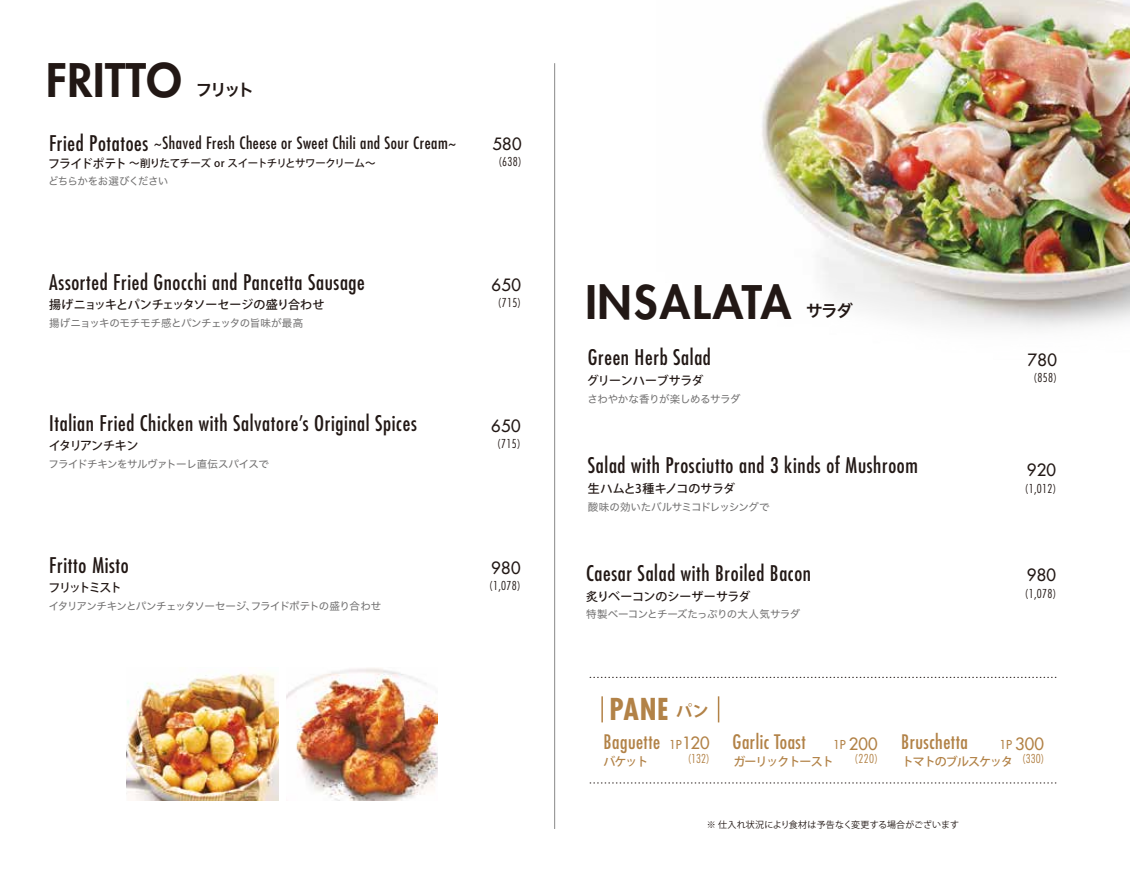
<style>
.page{position:relative;width:1130px;height:893px;background:#fff}
.page>*{position:absolute;margin:0;border:0;box-sizing:border-box;transform-origin:0 0}
.t1{font:800 45px "Futura Std";letter-spacing:.05em;color:#221815}
.t2{font:800 45px "Futura Std";letter-spacing:.01em;color:#221815}
.t3{font:700 condensed 29.4px "Futura Std";color:#b28247}
.t4{font:condensed 21px "Futura Std";letter-spacing:.03em;color:#221815}
.t5{font:condensed 19.5px "Futura Std";letter-spacing:.025em;color:#b28247}
.t6{font:condensed 16.5px "Futura Std";letter-spacing:.03em;color:#221815}
.t7{font:500 16.5px "Futura Std";letter-spacing:.025em;color:#221815}
.t8{font:500 16.5px "Futura Std";color:#b28247}
.t9{font:16.5px "Hiragino Sans W6";letter-spacing:-.135em;color:#221815}
.t10{font:300 condensed 12px "Futura Std";letter-spacing:.025em;color:#221815}
.t11{font:500 12px "Koz Go Pr 6 N";letter-spacing:-.02em;color:#221815}
.t12{font:500 12px "Koz Go Pr 6 N";letter-spacing:-.08em;color:#b28247}
.t13{font:300 condensed 12px "Futura Std";color:#b28247}
.t14{font:500 12px "Koz Go Pr 6 N";letter-spacing:-.01em;color:#221815}
.t15{font:500 12px "Koz Go Pr 6 N";letter-spacing:-.045em;color:#221815}
.t16{font:500 12px "Koz Go Pr 6 N";letter-spacing:-.08em;color:#221815}
.t17{font:500 12px "Koz Go Pr 6 N";letter-spacing:-.145em;color:#221815}
.t18{font:10.5px "Hiragino Sans W4";letter-spacing:-.045em;color:#727171}
.t19{font:500 10.5px "Koz Go Pr 6 N";letter-spacing:-.05em;color:#221815}
.t20{font:9px "Koz Go Pr 6 N";letter-spacing:.025em;color:#221815}
.s1{font-size:21px}
.s2{font-size:12px}
.s3{font-family:"Koz Go Pr 6 N";font-stretch:normal;font-size:16.2px}
</style>
<div class="page">
<img style="left:762px;top:0;width:368px;height:329px">
<svg style="left:718px;top:696px;width:1px;height:26px"></svg>
<hr style="left:601px;top:696px;width:2px;height:26px;background:#b28247">
<svg style="left:590px;top:677px;width:467px;height:1px"></svg>
<svg style="left:590px;top:782px;width:467px;height:1px"></svg>
<hr style="left:554px;top:63px;width:1px;height:766px;background:#898989">
<img style="left:286px;top:668px;width:152px;height:132px">
<img style="left:127px;top:673px;width:151px;height:127px">
<h1 class="t2" style="left:46px;top:52px;width:137px">FRITTO</h1>
<p class="t9" style="left:196px;top:75px;width:60px">フリット</p>
<p class="t6" style="left:49px;top:133px;width:409px"><span class="s1">Fried Potatoes</span> ~Shaved Fresh Cheese or Sweet Chili and Sour Cream~</p>
<p class="t18" style="left:48px;top:172px;width:122px">どちらかをお選びください</p>
<p class="t19" style="left:48px;top:158px;width:329px"><span class="s2">フライドポテト</span> ～削りたてチーズ or スイートチリとサワークリーム～</p>
<p class="t4" style="left:49px;top:270px;width:317px">Assorted Fried Gnocchi and Pancetta Sausage</p>
<p class="t11" style="left:49px;top:297px;width:277px">揚げニョッキとパンチェッタソーセージの盛り合わせ</p>
<p class="t18" style="left:49px;top:313px;width:256px">揚げニョッキのモチモチ感とパンチェッタの旨味が最高</p>
<p class="t4" style="left:49px;top:411px;width:369px">Italian Fried Chicken with Salvatore’s Original Spices</p>
<p class="t16" style="left:49px;top:439px;width:91px">イタリアンチキン</p>
<p class="t18" style="left:49px;top:454px;width:222px">フライドチキンをサルヴァトーレ直伝スパイスで</p>
<p class="t7" style="left:492px;top:133px;width:31px">580</p>
<p class="t10" style="left:498px;top:155px;width:25px">(638)</p>
<p class="t7" style="left:491px;top:274px;width:31px">650</p>
<p class="t10" style="left:498px;top:295px;width:25px">(715)</p>
<p class="t7" style="left:491px;top:415px;width:31px">650</p>
<p class="t10" style="left:497px;top:436px;width:25px">(715)</p>
<p class="t4" style="left:49px;top:553px;width:81px">Fritto Misto</p>
<p class="t17" style="left:48px;top:581px;width:75px">フリットミスト</p>
<p class="t18" style="left:49px;top:597px;width:334px">イタリアンチキンとパンチェッタソーセージ、フライドポテトの盛り合わせ</p>
<p class="t7" style="left:491px;top:557px;width:31px">980</p>
<p class="t10" style="left:489px;top:578px;width:33px">(1,078)</p>
<h1 class="t1" style="left:585px;top:273px;width:207px">INSALATA</h1>
<p class="t4" style="left:588px;top:344px;width:124px">Green Herb Salad</p>
<p class="t15" style="left:587px;top:374px;width:118px">グリーンハーブサラダ</p>
<p class="t18" style="left:587px;top:389px;width:155px">さわやかな香りが楽しめるサラダ</p>
<p class="t9" style="left:806px;top:296px;width:48px">サラダ</p>
<p class="t4" style="left:588px;top:452px;width:331px">Salad with Prosciutto and 3 kinds of Mushroom</p>
<p class="t11" style="left:588px;top:482px;width:149px">生ハムと3種キノコのサラダ</p>
<p class="t18" style="left:588px;top:497px;width:183px">酸味の効いたバルサミコドレッシングで</p>
<p class="t4" style="left:586px;top:560px;width:226px">Caesar Salad with Broiled Bacon</p>
<p class="t14" style="left:586px;top:589px;width:166px">炙りベーコンのシーザーサラダ</p>
<p class="t18" style="left:586px;top:605px;width:216px">特製ベーコンとチーズたっぷりの大人気サラダ</p>
<h2 class="t3" style="left:609px;top:691px;width:100px">PANE <span class="s3">パン</span></h2>
<p class="t7" style="left:1027px;top:349px;width:31px">780</p>
<p class="t10" style="left:1033px;top:370px;width:25px">(858)</p>
<p class="t7" style="left:1026px;top:460px;width:31px">920</p>
<p class="t10" style="left:1024px;top:481px;width:33px">(1,012)</p>
<p class="t7" style="left:1026px;top:564px;width:31px">980</p>
<p class="t10" style="left:1024px;top:586px;width:33px">(1,078)</p>
<p class="t5" style="left:603px;top:729px;width:58px">Baguette</p>
<p class="t12" style="left:603px;top:754px;width:47px">バケット</p>
<p class="t8" style="left:669px;top:733px;width:42px"><span class="s2">1P</span>120</p>
<p class="t13" style="left:687px;top:751px;width:24px">(132)</p>
<p class="t5" style="left:732px;top:729px;width:75px">Garlic Toast</p>
<p class="t12" style="left:733px;top:754px;width:102px">ガーリックトースト</p>
<p class="t8" style="left:833px;top:733px;width:46px"><span class="s2">1P</span> 200</p>
<p class="t13" style="left:854px;top:751px;width:25px">(220)</p>
<p class="t5" style="left:901px;top:729px;width:68px">Bruschetta</p>
<p class="t12" style="left:901px;top:754px;width:113px">トマトのブルスケッタ</p>
<p class="t8" style="left:999px;top:733px;width:46px"><span class="s2">1P</span> 300</p>
<p class="t13" style="left:1022px;top:751px;width:24px">(330)</p>
<p class="t20" style="left:706px;top:819px;width:254px">※ 仕入れ状況により食材は予告なく変更する場合がございます</p>
</div>
